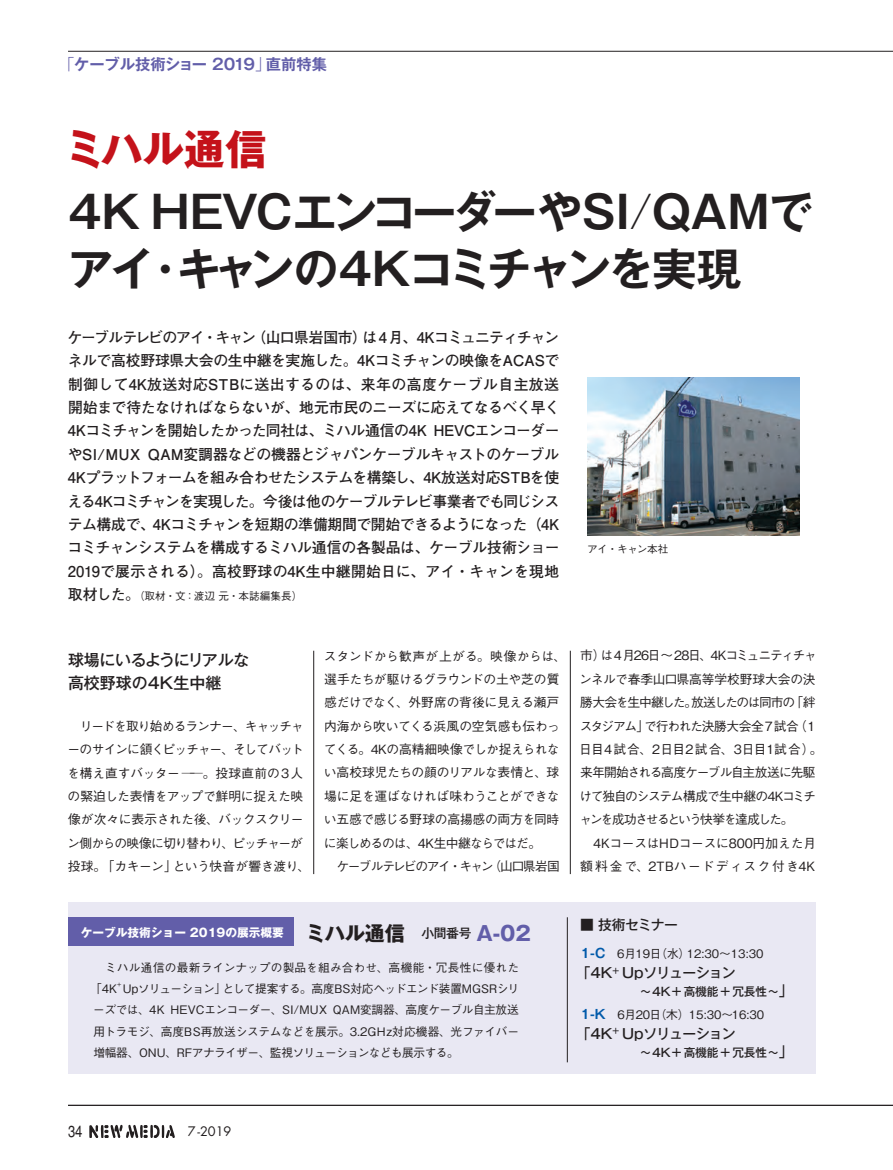
<style>
.page{position:relative;width:893px;height:1170px;background:#fff}
.page>*{position:absolute;margin:0;border:0;box-sizing:border-box;transform-origin:0 0}
.t1{font:700 44.7px/57.4px "Gothic MB101 Pro De";letter-spacing:-.04em;color:#231f20}
.t2{font:700 41.4px "Gothic MB101 Pro";color:#c4121a}
.t3{font:500 15.9px/23.4px "Gothic MB101 Pro";color:#231f20}
.t4{font:condensed 15.9px "Helvetica";color:#231f20}
.t5{font:700 15.3px "Gothic MB101 Pro De";letter-spacing:-.005em;color:#625ea9}
.t6{font:700 14.85px/23.4px "Futo Go B101 Pr 6 N";letter-spacing:-.005em;color:#231f20;text-align:justify}
.t7{font:500 13.8px "Gothic MB101 Pro";letter-spacing:-.045em;color:#231f20}
.t8{font:500 12.75px/23.4px "Gothic BBB Pro";letter-spacing:-.045em;color:#231f20}
.t9{font:12.75px "Futura";color:#231f20}
.t10{font:500 11.7px/21.3px "Gothic BBB Pro";color:#231f20;text-align:justify}
.t11{font:500 11.7px/21.3px "Gothic BBB Pro";letter-spacing:.02em;color:#231f20}
.t12{font:700 11.7px "Gothic MB101 Pro";color:#fff}
.t13{font:500 11.7px "Gothic MB101 Pro";letter-spacing:-.01em;color:#231f20}
.t14{font:500 10.65px "Gothic BBB Pro";color:#231f20}
.t15{font:500 6.75px "Gothic BBB Pro";color:#231f20}
.s1{font-family:"Gothic MB101 Pro";font-weight:300}
.s2{font-family:"Futo Go B101 Pr 6 N";font-weight:700;font-size:14.85px}
.s3{font-size:20.25px;color:#231f20}
.s4{font-weight:500;font-size:12.75px;color:#231f20}
.s5{font-size:20.25px;color:#625ea9}
.s6{font-family:"Gothic MB101 Pro De";font-weight:700;font-size:12.75px;color:#015aaa}
.s7{font-size:13.8px}
</style>
<div class="page">
<svg style="left:89px;top:1124px;width:86px;height:13px"></svg>
<hr style="left:68px;top:51px;width:825px;height:1px;background:#231f20">
<div style="left:68px;top:901px;width:747px;height:172px;background:#e9e8f3"></div>
<hr style="left:313px;top:650px;width:1px;height:224px;background:#231f20">
<hr style="left:570px;top:650px;width:1px;height:224px;background:#231f20">
<img style="left:587px;top:377px;width:213px;height:158px">
<hr style="left:567px;top:917px;width:1px;height:145px;background:#231f20">
<div style="left:68px;top:917px;width:225px;height:28px;background:#625ea9"></div>
<hr style="left:68px;top:1104px;width:825px;height:1px;background:#231f20">
<p class="t5" style="left:59px;top:51px;width:269px"><span class="s1">「</span>ケーブル技術ショー 2019<span class="s1">」</span>直前特集</p>
<h2 class="t2" style="left:64px;top:115px;width:205px">ミハル通信</h2>
<h1 class="t1" style="left:68px;top:177px;width:747px">4K HEVCエンコーダーやSI<span class="s1">/</span>QAMでアイ・キャンの4Kコミチャンを実現</h1>
<p class="t6" style="left:67px;top:325px;width:494px">ケーブルテレビのアイ・キャン（山口県岩国市）は 4 月、4Kコミュニティチャンネルで高校野球県大会の生中継を実施した。4Kコミチャンの映像をACASで制御して4K放送対応STBに送出するのは、来年の高度ケーブル自主放送開始まで待たなければならないが、地元市民のニーズに応えてなるべく早く4Kコミチャンを開始したかった同社は、ミハル通信の4K HEVCエンコーダーやSI/MUX QAM変調器などの機器とジャパンケーブルキャストのケーブル4Kプラットフォームを組み合わせたシステムを構築し、4K放送対応STBを使える4Kコミチャンを実現した。今後は他のケーブルテレビ事業者でも同じシステム構成で、4Kコミチャンを短期の準備期間で開始できるようになった（4Kコミチャンシステムを構成するミハル通信の各製品は、ケーブル技術ショー2019で展示される）。高校野球の4K生中継開始日に、アイ・キャンを現地</p>
<p class="t14" style="left:68px;top:587px;width:236px"><span class="s2">取材した。</span>（取材・文：渡辺 元・本誌編集長）</p>
<p class="t14" style="left:587px;top:540px;width:83px">アイ・キャン本社</p>
<p class="t3" style="left:68px;top:646px;width:183px">球場にいるようにリアルな高校野球の4K生中継</p>
<p class="t8" style="left:67px;top:712px;width:244px">　リードを取り始めるランナー、キャッチャーのサインに頷くピッチャー、そしてバットを構え直すバッター──。投球直前の3人の緊迫した表情をアップで鮮明に捉えた映像が次々に表示された後、バックスクリーン側からの映像に切り替わり、ピッチャーが投球。「カキーン」という快音が響き渡り、</p>
<p class="t8" style="left:324px;top:642px;width:244px">スタンドから歓声が上がる。映像からは、選手たちが駆けるグラウンドの土や芝の質感だけでなく、外野席の背後に見える瀬戸内海から吹いてくる浜風の空気感も伝わってくる。4Kの高精細映像でしか捉えられない高校球児たちの顔のリアルな表情と、球場に足を運ばなければ味わうことができない五感で感じる野球の高揚感の両方を同時に楽しめるのは、4K生中継ならではだ。<br>　ケーブルテレビのアイ・キャン（山口県岩国</p>
<p class="t8" style="left:579px;top:642px;width:245px">市）は4月26日～28日、4Kコミュニティチャンネルで春季山口県高等学校野球大会の決勝大会を生中継した。放送したのは同市の「絆スタジアム」で行われた決勝大会全 7試合（1日目4試合、2日目2試合、3日目1試合）。来年開始される高度ケーブル自主放送に先駆けて独自のシステム構成で生中継の4Kコミチャンを成功させるという快挙を達成した。　4KコースはHDコースに800円加えた月額料金で、2TBハードディスク付き4K</p>
<p class="t12" style="left:81px;top:923px;width:452px">ケーブル技術ショー 2019の展示概要 <span class="s3">ミハル通信</span> <span class="s4">小間番号</span> <span class="s5">A-02</span></p>
<p class="t11" style="left:90px;top:955px;width:430px">　ミハル通信の最新ラインナップの製品を組み合わせ、高機能・冗長性に優れた「4K</p>
<p class="t15" style="left:117px;top:979px;width:6px">+</p>
<p class="t10" style="left:93px;top:976px;width:428px;text-indent:30px">Upソリューション」として提案する。高度BS対応ヘッドエンド装置MGSRシリーズでは、4K HEVCエンコーダー、SI/MUX QAM変調器、高度ケーブル自主放送用トラモジ、高度BS再放送システムなどを展示。3.2GHz対応機器、光ファイバー増幅器、ONU、RFアナライザー、監視ソリューションなども展示する。</p>
<p class="t4" style="left:68px;top:1121px;width:16px">34</p>
<p class="t9" style="left:188px;top:1122px;width:45px">7-2019</p>
<p class="t7" style="left:580px;top:913px;width:99px">■ 技術セミナー</p>
<p class="t10" style="left:580px;top:941px;width:184px"><span class="s6">1-C</span> 6月19日（水）12:30～13:30</p>
<p class="t7" style="left:577px;top:961px;width:160px">「4K<sup>＋</sup> Upソリューション</p>
<p class="t13" style="left:640px;top:982px;width:154px">～4K＋高機能＋冗長性～<span class="s7">」</span></p>
<p class="t10" style="left:580px;top:1002px;width:185px"><span class="s6">1-K</span>　6月20日（木）15:30～16:30</p>
<p class="t7" style="left:577px;top:1022px;width:160px">「4K<sup>＋</sup> Upソリューション</p>
<p class="t13" style="left:640px;top:1042px;width:154px">～4K＋高機能＋冗長性～<span class="s7">」</span></p>
</div>
